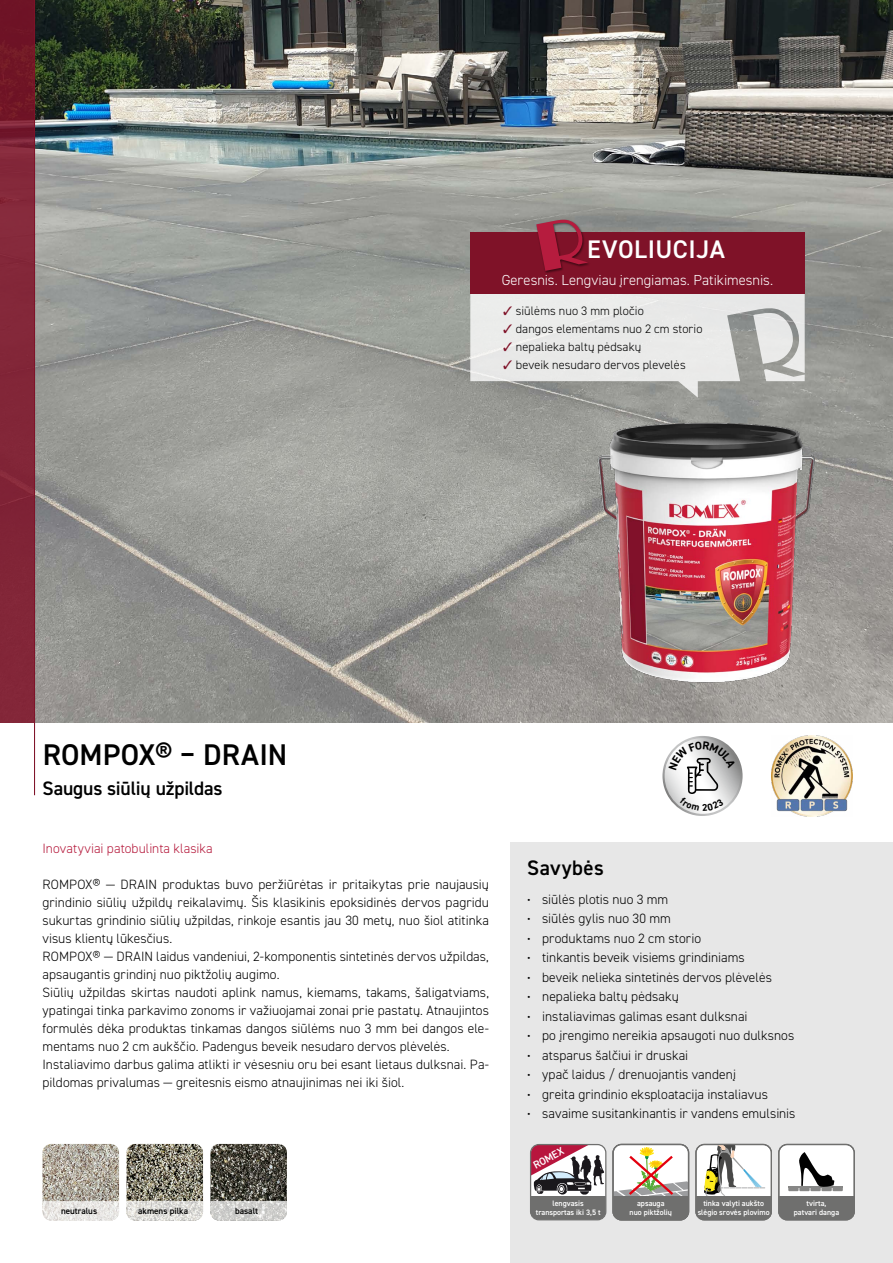
<style>
.page{position:relative;width:893px;height:1263px;background:#fff}
.page>*{position:absolute;margin:0;border:0;box-sizing:border-box;transform-origin:0 0}
.t1{font:600 30px "DIN2014";color:#000}
.t2{font:600 25.5px "DIN2014";letter-spacing:.02em;color:#fff}
.t3{font:600 21px "DIN2014";letter-spacing:.025em;color:#000}
.t4{font:600 19.5px "DIN2014";letter-spacing:-.01em;color:#000}
.t5{font:300 14.55px "DIN2014";color:#fff}
.t6{font:300 13.5px/18px "DIN2014";color:#000}
.t7{font:300 13.5px "DIN2014";letter-spacing:.005em;color:#b61c3e}
.t8{font:300 12.3px "DIN2014";letter-spacing:.005em;color:#000}
.t9{font:600 10.8px "DIN2014";color:#fff}
.t10{font:600 9px "DIN2014";color:#000}
.t11{font:600 7.8px/9px "DIN2014";color:#fff;text-align:center}
.s1{color:#7f1228}
.s2{font-size:12px}
</style>
<div class="page">
<div style="left:510px;top:842px;width:383px;height:421px;background:#e3e3e3"></div>
<img style="left:35px;top:0;width:858px;height:723px">
<img style="left:585px;top:408px;width:247px;height:315px">
<img style="left:772px;top:736px;width:80px;height:80px">
<svg style="left:662px;top:736px;width:81px;height:80px"></svg>
<svg style="left:665px;top:738px;width:75px;height:76px"></svg>
<hr style="left:34px;top:0;width:1px;height:795px;background:#7f1228">
<div style="left:0;top:0;width:34px;height:723px;background:linear-gradient(to bottom,#781d2e,#872a3c)"></div>
<svg style="left:530px;top:1144px;width:76px;height:76px;background:#947d83"></svg>
<svg style="left:613px;top:1147px;width:75px;height:73px;background:#c1b7ae"></svg>
<div style="left:613px;top:1144px;width:76px;height:76px;border:1px solid #6f6f6e;border-radius:8px"></div>
<svg style="left:696px;top:1144px;width:75px;height:76px;background:#b7b7b0"></svg>
<div style="left:695px;top:1144px;width:77px;height:76px;border:1px solid #6f6f6e;border-radius:8px"></div>
<div style="left:779px;top:1144px;width:75px;height:76px;background:#fff;border-radius:8px"></div>
<div style="left:779px;top:1196px;width:75px;height:24px;background:#6f6f6e"></div>
<div style="left:778px;top:1144px;width:77px;height:76px;border:1px solid #6f6f6e;border-radius:8px"></div>
<div style="left:788px;top:1186px;width:11px;height:5px;background:#878786"></div>
<div style="left:799px;top:1186px;width:11px;height:5px;background:#878786"></div>
<div style="left:810px;top:1186px;width:11px;height:5px;background:#878786"></div>
<div style="left:821px;top:1186px;width:11px;height:5px;background:#878786"></div>
<div style="left:832px;top:1186px;width:11px;height:5px;background:#878786"></div>
<svg style="left:799px;top:1152px;width:36px;height:35px"></svg>
<img style="left:43px;top:1144px;width:76px;height:57px">
<svg style="left:43px;top:1201px;width:76px;height:20px;background:#e8e6e3"></svg>
<img style="left:126px;top:1144px;width:77px;height:57px">
<svg style="left:126px;top:1201px;width:77px;height:19px"></svg>
<img style="left:210px;top:1144px;width:77px;height:57px">
<svg style="left:210px;top:1201px;width:77px;height:19px"></svg>
<svg style="left:470px;top:294px;width:335px;height:104px;background:#d5d6d4"></svg>
<div style="left:470px;top:233px;width:335px;height:61px;background:#7f1228"></div>
<div style="left:536px;top:219px;width:55px;height:55px;background:#000;opacity:.5"></div>
<svg style="left:536px;top:219px;width:52px;height:52px"></svg>
<svg style="left:669px;top:741px;width:67px;height:70px"></svg>
<h2 class="t2" style="left:587px;top:232px;width:139px">EVOLIUCIJA</h2>
<p class="t5" style="left:502px;top:271px;width:273px">Geresnis. Lengviau įrengiamas. Patikimesnis.</p>
<p class="t8" style="left:503px;top:303px;width:142px"><span class="s1">✓</span> siūlėms nuo 3 mm pločio</p>
<p class="t8" style="left:503px;top:321px;width:201px"><span class="s1">✓</span> dangos elementams nuo 2 cm storio</p>
<p class="t8" style="left:503px;top:339px;width:140px"><span class="s1">✓</span> nepalieka baltų pėdsakų</p>
<p class="t8" style="left:503px;top:357px;width:184px"><span class="s1">✓</span> beveik nesudaro dervos plevelės</p>
<h1 class="t1" style="left:43px;top:735px;width:246px">ROMPOX® ‒ DRAIN</h1>
<h3 class="t4" style="left:43px;top:775px;width:182px">Saugus siūlių užpildas</h3>
<p class="t7" style="left:43px;top:840px;width:172px">Inovatyviai patobulinta klasika</p>
<p class="t6" style="left:43px;top:875px;width:448px">ROMPOX® — DRAIN produktas buvo peržiūrėtas ir pritaikytas prie naujausių grindinio siūlių užpildų reikalavimų. Šis klasikinis epoksidinės dervos pagridu sukurtas grindinio siūlių užpildas, rinkoje esantis jau 30 metų, nuo šiol atitinka visus klientų lūkesčius.<br>ROMPOX® — DRAIN laidus vandeniui, 2-komponentis sintetinės dervos užpildas, apsaugantis grindinį nuo piktžolių augimo.<br>Siūlių užpildas skirtas naudoti aplink namus, kiemams, takams, šaligatviams, ypatingai tinka parkavimo zonoms ir važiuojamai zonai prie pastatų. Atnaujintos formulės dėka produktas tinkamas dangos siūlėms nuo 3 mm bei dangos ele&shy;mentams nuo 2 cm aukščio. Padengus beveik nesudaro dervos plėvelės.<br>Instaliavimo darbus galima atlikti ir vėsesniu oru bei esant lietaus dulksnai. Pa&shy;pildomas privalumas — greitesnis eismo atnaujinimas nei iki šiol.</p>
<h3 class="t3" style="left:527px;top:854px;width:78px">Savybės</h3>
<p class="t6" style="left:527px;top:890px;width:143px"><span class="s2">•</span> siūlės plotis nuo 3 mm</p>
<p class="t6" style="left:527px;top:909px;width:145px"><span class="s2">•</span> siūlės gylis nuo 30 mm</p>
<p class="t6" style="left:527px;top:929px;width:175px"><span class="s2">•</span> produktams nuo 2 cm storio</p>
<p class="t6" style="left:527px;top:948px;width:219px"><span class="s2">•</span> tinkantis beveik visiems grindiniams</p>
<p class="t6" style="left:527px;top:968px;width:246px"><span class="s2">•</span> beveik nelieka sintetinės dervos plėvelės</p>
<p class="t6" style="left:527px;top:987px;width:153px"><span class="s2">•</span> nepalieka baltų pėdsakų</p>
<p class="t6" style="left:527px;top:1007px;width:222px"><span class="s2">•</span> instaliavimas galimas esant dulksnai</p>
<p class="t6" style="left:527px;top:1026px;width:269px"><span class="s2">•</span> po įrengimo nereikia apsaugoti nuo dulksnos</p>
<p class="t6" style="left:527px;top:1046px;width:162px"><span class="s2">•</span> atsparus šalčiui ir druskai</p>
<p class="t6" style="left:527px;top:1065px;width:210px"><span class="s2">•</span> ypač laidus / drenuojantis vandenį</p>
<p class="t6" style="left:527px;top:1085px;width:242px"><span class="s2">•</span> greita grindinio eksploatacija instaliavus</p>
<p class="t6" style="left:527px;top:1104px;width:270px"><span class="s2">•</span> savaime susitankinantis ir vandens emulsinis</p>
<p class="t9" style="left:531px;top:1159px;width:34px;rotate:-28deg">ROMEX</p>
<p class="t11" style="left:630px;top:1198px;width:44px">apsauga<br>nuo piktžolių</p>
<p class="t11" style="left:698px;top:1198px;width:74px;line-height:9.4px">tinka valyti aukšto slėgio srovės plovimo</p>
<p class="t11" style="left:807px;top:1198px;width:21px">tvirta,</p>
<p class="t11" style="left:536px;top:1198px;width:66px">lengvasis transportas iki 3,5 t</p>
<p class="t10" style="left:61px;top:1204px;width:38px">neutralus</p>
<p class="t10" style="left:138px;top:1205px;width:51px">akmens pilka</p>
<p class="t10" style="left:235px;top:1204px;width:25px">basalt</p>
<p class="t11" style="left:794px;top:1207px;width:47px">patvari danga</p>
</div>
